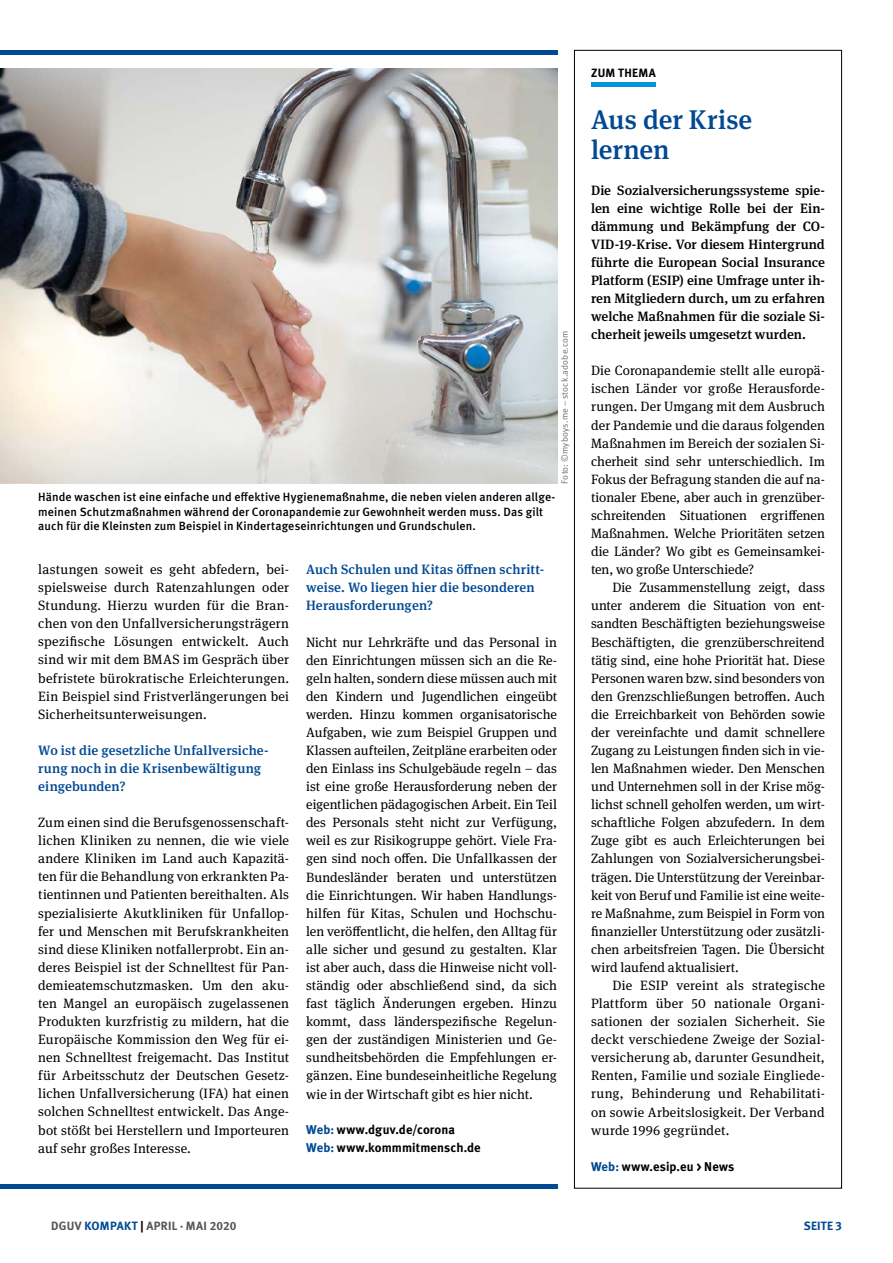
<style>
.page{position:relative;width:893px;height:1263px;background:#fff}
.page>*{position:absolute;margin:0;border:0;box-sizing:border-box;transform-origin:0 0}
.t1{font:500 27px/30px "DGUV Meta Serif";color:#004993}
.t2{font:13.5px/18.1px "DGUV Meta Serif";letter-spacing:.005em;color:#000;text-align:justify}
.t3{font:500 13.5px/18.1px "DGUV Meta Serif";color:#000;text-align:justify}
.t4{font:500 13.5px/18.1px "DGUV Meta Serif";letter-spacing:.01em;color:#004993}
.t5{font:700 12.75px/18px "DGUV Meta";letter-spacing:.01em;color:#000}
.t6{font:500 12px/14.4px "DGUV Meta";letter-spacing:.01em;color:#000}
.t7{font:700 12px "DGUV Meta";letter-spacing:.025em;color:#565656}
.t8{font:700 12px "DGUV Meta";letter-spacing:.03em;color:#000}
.t9{font:700 12px "DGUV Meta";letter-spacing:.02em;color:#004993}
.t10{font:9px "DGUV Meta";letter-spacing:.02em;color:#6f6f6e}
.s1{color:#004993}
.s2{color:#000}
</style>
<div class="page">
<hr style="left:0;top:1184px;width:557px;height:4px;background:#004993">
<hr style="left:0;top:50px;width:557px;height:4px;background:#004993">
<img style="left:0;top:68px;width:557px;height:416px">
<hr style="left:591px;top:82px;width:65px;height:4px;background:#0095db">
<p class="t8" style="left:591px;top:66px;width:66px">ZUM THEMA</p>
<p class="t10" style="left:559px;top:484px;width:155px;rotate:-90deg">Foto: ©myboys.me – stock.adobe.com</p>
<p class="t6" style="left:38px;top:490px;width:519px">Hände waschen ist eine einfache und effektive Hygienemaßnahme, die neben vielen anderen allge&shy;meinen Schutzmaßnahmen während der Coronapandemie zur Gewohnheit werden muss. Das gilt auch für die Kleinsten zum Beispiel in Kindertageseinrichtungen und Grundschulen.</p>
<p class="t2" style="left:38px;top:561px;width:252px">lastungen soweit es geht abfedern, bei&shy;spielsweise durch Ratenzahlungen oder Stundung. Hierzu wurden für die Bran&shy;chen von den Unfallversicherungsträgern spezifische Lösungen entwickelt. Auch sind wir mit dem BMAS im Gespräch über befristete bürokratische Erleichterungen.<br>Ein Beispiel sind Fristverlängerungen bei Sicherheitsunterweisungen.</p>
<p class="t4" style="left:38px;top:741px;width:232px">Wo ist die gesetzliche Unfallversiche&shy;rung noch in die Krisenbewältigung eingebunden?</p>
<p class="t2" style="left:38px;top:814px;width:252px">Zum einen sind die Berufsgenossenschaft&shy;lichen Kliniken zu nennen, die wie viele andere Kliniken im Land auch Kapazitä&shy;ten für die Behandlung von erkrankten Pa&shy;tientinnen und Patienten bereithalten. Als spezialisierte Akutkliniken für Unfallop&shy;fer und Menschen mit Berufskrankheiten sind diese Kliniken notfallerprobt. Ein an&shy;deres Beispiel ist der Schnelltest für Pan&shy;demieatemschutzmasken. Um den aku&shy;ten Mangel an europäisch zugelassenen Produkten kurzfristig zu mildern, hat die Europäische Kommission den Weg für ei&shy;nen Schnelltest freigemacht. Das Institut für Arbeitsschutz der Deutschen Gesetz&shy;lichen Unfallversicherung (IFA) hat einen solchen Schnelltest entwickelt. Das Ange&shy;bot stößt bei Herstellern und Importeuren auf sehr großes Interesse.</p>
<p class="t4" style="left:306px;top:561px;width:240px">Auch Schulen und Kitas öffnen schritt&shy;weise. Wo liegen hier die besonderen<br>Herausforderungen?</p>
<p class="t2" style="left:306px;top:633px;width:252px">Nicht nur Lehrkräfte und das Personal in den Einrichtungen müssen sich an die Re&shy;geln halten, sondern diese müssen auch mit den Kindern und Jugendlichen eingeübt werden. Hinzu kommen organisatorische Aufgaben, wie zum Beispiel Gruppen und Klassen aufteilen, Zeitpläne erarbeiten oder den Einlass ins Schulgebäude regeln – das ist eine große Herausforderung neben der eigentlichen pädagogischen Arbeit. Ein Teil des Personals steht nicht zur Verfügung, weil es zur Risikogruppe gehört. Viele Fra&shy;gen sind noch offen. Die Unfallkassen der Bundesländer beraten und unterstützen die Einrichtungen. Wir haben Handlungs&shy;hilfen für Kitas, Schulen und Hochschu&shy;len veröffentlicht, die helfen, den Alltag für alle sicher und gesund zu gestalten. Klar ist aber auch, dass die Hinweise nicht voll&shy;ständig oder abschließend sind, da sich fast täglich Änderungen ergeben. Hinzu kommt, dass länderspezifische Regelun&shy;gen der zuständigen Ministerien und Ge&shy;sundheitsbehörden die Empfehlungen er&shy;gänzen. Eine bundeseinheitliche Regelung wie in der Wirtschaft gibt es hier nicht.</p>
<p class="t5" style="left:306px;top:1121px;width:176px"><span class="s1">Web:</span> www.dguv.de/corona<br><span class="s1">Web:</span> www.kommmitmensch.de</p>
<h1 class="t1" style="left:591px;top:105px;width:163px">Aus der Krise lernen</h1>
<p class="t3" style="left:591px;top:181px;width:235px">Die Sozialversicherungssysteme spie&shy;len eine wichtige Rolle bei der Ein&shy;dämmung und Bekämpfung der CO-VID-19-Krise. Vor diesem Hintergrund führte die European Social Insurance Platform (ESIP) eine Umfrage unter ih&shy;ren Mitgliedern durch, um zu erfahren welche Maßnahmen für die soziale Si&shy;cherheit jeweils umgesetzt wurden.</p>
<p class="t2" style="left:591px;top:362px;width:235px">Die Coronapandemie stellt alle europä&shy;ischen Länder vor große Herausforde&shy;rungen. Der Umgang mit dem Ausbruch der Pandemie und die daraus folgenden Maßnahmen im Bereich der sozialen Si&shy;cherheit sind sehr unterschiedlich. Im Fokus der Befragung standen die auf na&shy;tionaler Ebene, aber auch in grenzüber&shy;schreitenden Situationen ergriffenen Maßnahmen. Welche Prioritäten setzen die Länder? Wo gibt es Gemeinsamkei&shy;ten, wo große Unterschiede?</p>
<p class="t2" style="left:591px;top:579px;width:235px;text-indent:21px">Die Zusammenstellung zeigt, dass unter anderem die Situation von ent&shy;sandten Beschäftigten beziehungsweise Beschäftigten, die grenzüberschreitend tätig sind, eine hohe Priorität hat. Diese Personen waren bzw. sind besonders von den Grenzschließungen betroffen. Auch die Erreichbarkeit von Behörden sowie der vereinfachte und damit schnellere Zugang zu Leistungen finden sich in vie&shy;len Maßnahmen wieder. Den Menschen und Unternehmen soll in der Krise mög&shy;lichst schnell geholfen werden, um wirt&shy;schaftliche Folgen abzufedern. In dem Zuge gibt es auch Erleichterungen bei Zahlungen von Sozialversicherungsbei&shy;trägen. Die Unterstützung der Vereinbar&shy;keit von Beruf und Familie ist eine weite&shy;re Maßnahme, zum Beispiel in Form von finanzieller Unterstützung oder zusätzli&shy;chen arbeitsfreien Tagen. Die Übersicht wird laufend aktualisiert.</p>
<p class="t2" style="left:591px;top:976px;width:235px;text-indent:21px">Die ESIP vereint als strategische Plattform über 50 nationale Organi&shy;sationen der sozialen Sicherheit. Sie deckt verschiedene Zweige der Sozial&shy;versicherung ab, darunter Gesundheit, Renten, Familie und soziale Eingliede&shy;rung, Behinderung und Rehabilitati&shy;on sowie Arbeitslosigkeit. Der Verband wurde 1996 gegründet.</p>
<p class="t5" style="left:591px;top:1157px;width:145px"><span class="s1">Web:</span> www.esip.eu &gt; News</p>
<p class="t7" style="left:51px;top:1219px;width:187px">DGUV <span class="s1">KOMPAKT</span> <span class="s2">|</span> APRIL · MAI 2020</p>
<p class="t9" style="left:804px;top:1219px;width:40px">SEITE 3</p>
</div>
